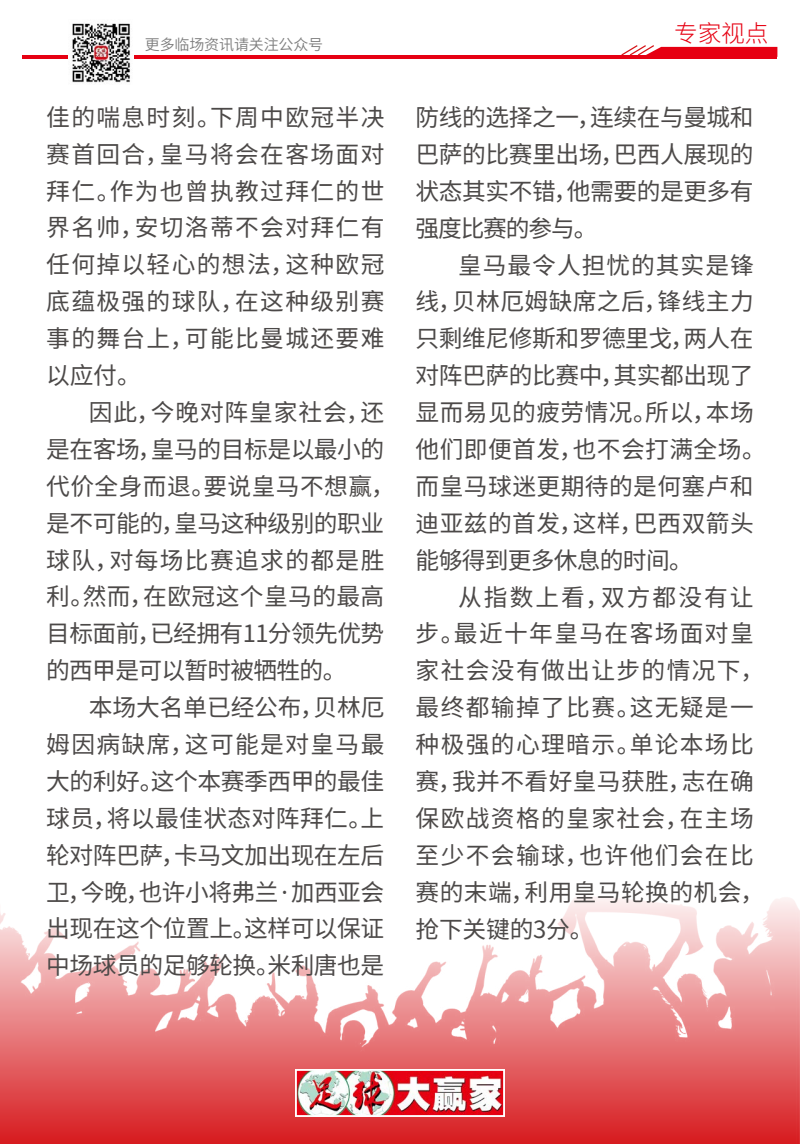
<style>
.page{position:relative;width:800px;height:1144px;background:#fff}
.page>*{position:absolute;margin:0;border:0;box-sizing:border-box;transform-origin:0 0}
.t1{font:23.75px/36.9px "Noto Sans Hans";letter-spacing:.015em;color:#4c4948;text-align:justify}
.t2{font:23.75px/36.9px "Noto Sans Hans";letter-spacing:.055em;color:#4c4948}
.t3{font:23.75px/36.9px "Noto Sans Hans";letter-spacing:-.02em;color:#4c4948}
.t4{font:300 23.75px "Noto Sans Hans";color:#e60012}
.t5{font:600 15px "Noto Sans Hans";letter-spacing:-.01em;color:#7d7d7d}
</style>
<div class="page">
<img style="left:0;top:896px;width:800px;height:248px">
<img style="left:298px;top:1072px;width:204px;height:42px">
<div style="left:295px;top:1069px;width:210px;height:48px;border:2px solid #fff"></div>
<hr style="left:22px;top:55px;width:755px;height:4px;background:#e60012">
<svg style="left:621px;top:45px;width:156px;height:10px"></svg>
<img style="left:68px;top:23px;width:66px;height:60px">
<p class="t5" style="left:145px;top:36px;width:180px">更多临场资讯请关注公众号</p>
<p class="t1" style="left:46px;top:99px;width:340px">佳的喘息时刻。下周中欧冠半决赛首回合，皇马将会在客场面对拜仁。作为也曾执教过拜仁的世界名帅，安切洛蒂不会对拜仁有任何掉以轻心的想法，这种欧冠底蕴极强的球队，在这种级别赛事的舞台上，可能比曼城还要难以应付。</p>
<p class="t3" style="left:46px;top:394px;width:350px;text-indent:42px">因此，今晚对阵皇家社会，还是在客场，皇马的目标是以最小的代价全身而退。要说皇马不想赢，是不可能的，皇马这种级别的职业球队，对每场比赛追求的都是胜利。然而，在欧冠这个皇马的最高目标面前，已经拥有11分领先优势的西甲是可以暂时被牺牲的。</p>
<p class="t1" style="left:46px;top:689px;width:340px;text-indent:42px">本场大名单已经公布，贝林厄姆因病缺席，这可能是对皇马最大的利好。这个本赛季西甲的最佳球员，将以最佳状态对阵拜仁。上轮对阵巴萨，卡马文加出现在左后卫，今晚，也许小将弗兰·加西亚会出现在这个位置上。这样可以保证中场球员的足够轮换。米利唐也是</p>
<p class="t4" style="left:674px;top:20px;width:96px">专家视点</p>
<p class="t1" style="left:416px;top:99px;width:340px">防线的选择之一，连续在与曼城和巴萨的比赛里出场，巴西人展现的状态其实不错，他需要的是更多有强度比赛的参与。</p>
<p class="t1" style="left:416px;top:247px;width:352px;text-align:left;text-indent:42px">皇马最令人担忧的其实是锋线，贝林厄姆缺席之后，锋线主力只剩维尼修斯和罗德里戈，两人在对阵巴萨的比赛中，其实都出现了显而易见的疲劳情况。所以，本场他们即便首发，也不会打满全场。而皇马球迷更期待的是何塞卢和迪亚兹的首发，这样，巴西双箭头能够得到更多休息的时间。</p>
<p class="t2" style="left:416px;top:579px;width:350px;text-indent:42px">从指数上看，双方都没有让步。最近十年皇马在客场面对皇家社会没有做出让步的情况下，最终都输掉了比赛。这无疑是一种极强的心理暗示。单论本场比赛，我并不看好皇马获胜，志在确保欧战资格的皇家社会，在主场至少不会输球，也许他们会在比赛的末端，利用皇马轮换的机会，抢下关键的3分。</p>
</div>
